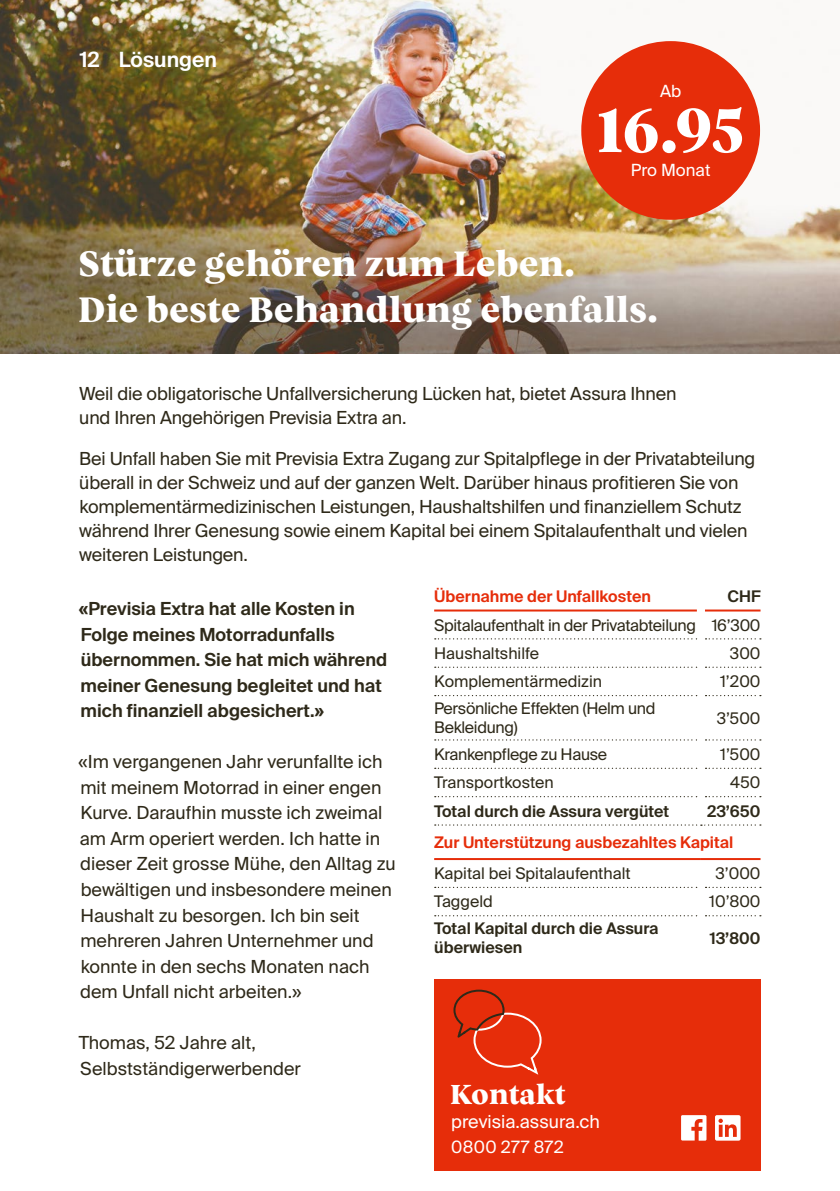
<style>
.page{position:relative;width:840px;height:1191px;background:#fff}
.page>*{position:absolute;margin:0;border:0;box-sizing:border-box;transform-origin:0 0}
.t1{font:800 63px "Vesterbro";color:#fff}
.t2{font:800 36px/46px "Vesterbro";color:#fff}
.t3{font:800 28px "Vesterbro";color:#fff}
.t4{font:600 21px "Suisse Intl";color:#fff}
.t5{font:18px/25.6px "Suisse Intl";letter-spacing:-.01em;color:#2e2919}
.t6{font:600 18px/25.6px "Suisse Intl";color:#2e2919}
.t7{font:18px "Suisse Intl";color:#fff}
.t8{font:17px "Suisse Intl";letter-spacing:.025em;color:#fff}
.t9{font:16.8px "Suisse Intl";color:#fff}
.t10{font:16px/28.4px "Suisse Intl";letter-spacing:-.015em;color:#2e2919}
.t11{font:600 16px/19.2px "Suisse Intl";color:#2e2919}
.t12{font:600 16px "Suisse Intl";color:#e62d0a}
</style>
<div class="page">
<img style="left:0;top:0;width:839px;height:354px">
<div style="left:434px;top:979px;width:326px;height:191px;background:#e62d0a"></div>
<svg style="left:681px;top:1115px;width:25px;height:25px"></svg>
<svg style="left:715px;top:1115px;width:25px;height:25px"></svg>
<svg style="left:453px;top:989px;width:89px;height:86px"></svg>
<div style="left:581px;top:41px;width:178px;height:179px;background:#e62d0a;border-radius:50%"></div>
<hr style="left:434px;top:609px;width:262px;height:2px;background:#e62d0a">
<hr style="left:704px;top:609px;width:56px;height:2px;background:#e62d0a">
<svg style="left:434px;top:824px;width:326px;height:1px"></svg>
<svg style="left:434px;top:886px;width:262px;height:2px"></svg>
<svg style="left:705px;top:886px;width:55px;height:2px"></svg>
<svg style="left:434px;top:915px;width:262px;height:1px"></svg>
<svg style="left:705px;top:915px;width:55px;height:1px"></svg>
<svg style="left:434px;top:638px;width:262px;height:1px"></svg>
<svg style="left:705px;top:638px;width:55px;height:1px"></svg>
<svg style="left:434px;top:666px;width:262px;height:2px"></svg>
<svg style="left:705px;top:666px;width:55px;height:2px"></svg>
<svg style="left:434px;top:695px;width:262px;height:1px"></svg>
<svg style="left:705px;top:695px;width:55px;height:1px"></svg>
<svg style="left:434px;top:739px;width:262px;height:1px"></svg>
<svg style="left:705px;top:739px;width:55px;height:1px"></svg>
<svg style="left:434px;top:767px;width:262px;height:2px"></svg>
<svg style="left:705px;top:767px;width:55px;height:2px"></svg>
<svg style="left:434px;top:796px;width:262px;height:1px"></svg>
<svg style="left:705px;top:796px;width:55px;height:1px"></svg>
<hr style="left:434px;top:858px;width:266px;height:2px;background:#e62d0a">
<hr style="left:700px;top:858px;width:60px;height:2px;background:#e62d0a">
<p class="t4" style="left:80px;top:47px;width:21px">12</p>
<p class="t4" style="left:119px;top:47px;width:100px">Lösungen</p>
<p class="t9" style="left:659px;top:81px;width:23px">Ab</p>
<h1 class="t1" style="left:596px;top:84px;width:148px">16.95</h1>
<p class="t9" style="left:630px;top:160px;width:81px">Pro Monat</p>
<h2 class="t2" style="left:78px;top:239px;width:581px">Stürze gehören zum Leben.<br>Die beste Behandlung ebenfalls.</h2>
<p class="t5" style="left:79px;top:381px;width:598px;line-height:24px">Weil die obligatorische Unfallversicherung Lücken hat, bietet Assura Ihnen und Ihren Angehörigen Previsia Extra an.</p>
<p class="t5" style="left:79px;top:446px;width:677px;line-height:24px">Bei Unfall haben Sie mit Previsia Extra Zugang zur Spitalpflege in der Privatabteilung überall in der Schweiz und auf der ganzen Welt. Darüber hinaus profitieren Sie von komplementärmedizinischen Leistungen, Haushaltshilfen und finanziellem Schutz während Ihrer Genesung sowie einem Kapital bei einem Spitalaufenthalt und vielen weiteren Leistungen.</p>
<p class="t6" style="left:79px;top:596px;width:310px">«Previsia Extra hat alle Kosten in<br>Folge meines Motorradunfalls übernommen. Sie hat mich während meiner Genesung begleitet und hat mich finanziell abgesichert.»</p>
<p class="t5" style="left:79px;top:749px;width:318px">«Im vergangenen Jahr verunfallte ich mit meinem Motorrad in einer engen Kurve. Daraufhin musste ich zweimal am Arm operiert werden. Ich hatte in dieser Zeit grosse Mühe, den Alltag zu bewältigen und insbesondere meinen Haushalt zu besorgen. Ich bin seit mehreren Jahren Unternehmer und konnte in den sechs Monaten nach dem Unfall nicht arbeiten.»</p>
<p class="t5" style="left:79px;top:1030px;width:223px">Thomas, 52 Jahre alt,<br>Selbstständigerwerbender</p>
<h3 class="t3" style="left:450px;top:1074px;width:117px">Kontakt</h3>
<p class="t7" style="left:451px;top:1111px;width:150px">previsia.assura.ch</p>
<p class="t8" style="left:451px;top:1137px;width:114px">0800 277 872</p>
<p class="t12" style="left:434px;top:587px;width:218px">Übernahme der Unfallkosten</p>
<p class="t11" style="left:727px;top:587px;width:34px">CHF</p>
<p class="t10" style="left:434px;top:611px;width:327px">Spitalaufenthalt in der Privatabteilung 16’300<br>Haushaltshilfe</p>
<p class="t10" style="left:729px;top:639px;width:32px">300</p>
<p class="t10" style="left:434px;top:667px;width:169px">Komplementärmedizin</p>
<p class="t10" style="left:719px;top:667px;width:42px">1’200</p>
<p class="t10" style="left:434px;top:699px;width:223px;line-height:19.2px">Persönliche Effekten (Helm und<br>Bekleidung)</p>
<p class="t10" style="left:716px;top:704px;width:45px">3’500</p>
<p class="t10" style="left:434px;top:740px;width:174px">Krankenpflege zu Hause</p>
<p class="t10" style="left:719px;top:740px;width:42px">1’500</p>
<p class="t10" style="left:434px;top:768px;width:121px">Transportkosten</p>
<p class="t10" style="left:729px;top:768px;width:32px">450</p>
<p class="t11" style="left:434px;top:801px;width:236px">Total durch die Assura vergütet</p>
<p class="t11" style="left:706px;top:801px;width:55px">23’650</p>
<p class="t12" style="left:434px;top:833px;width:300px">Zur Unterstützung ausbezahltes Kapital</p>
<p class="t10" style="left:434px;top:859px;width:198px">Kapital bei Spitalaufenthalt</p>
<p class="t10" style="left:715px;top:859px;width:47px">3’000</p>
<p class="t10" style="left:434px;top:887px;width:60px">Taggeld</p>
<p class="t10" style="left:708px;top:887px;width:53px">10’800</p>
<p class="t11" style="left:434px;top:919px;width:226px">Total Kapital durch die Assura überwiesen</p>
<p class="t11" style="left:709px;top:928px;width:52px">13’800</p>
</div>
